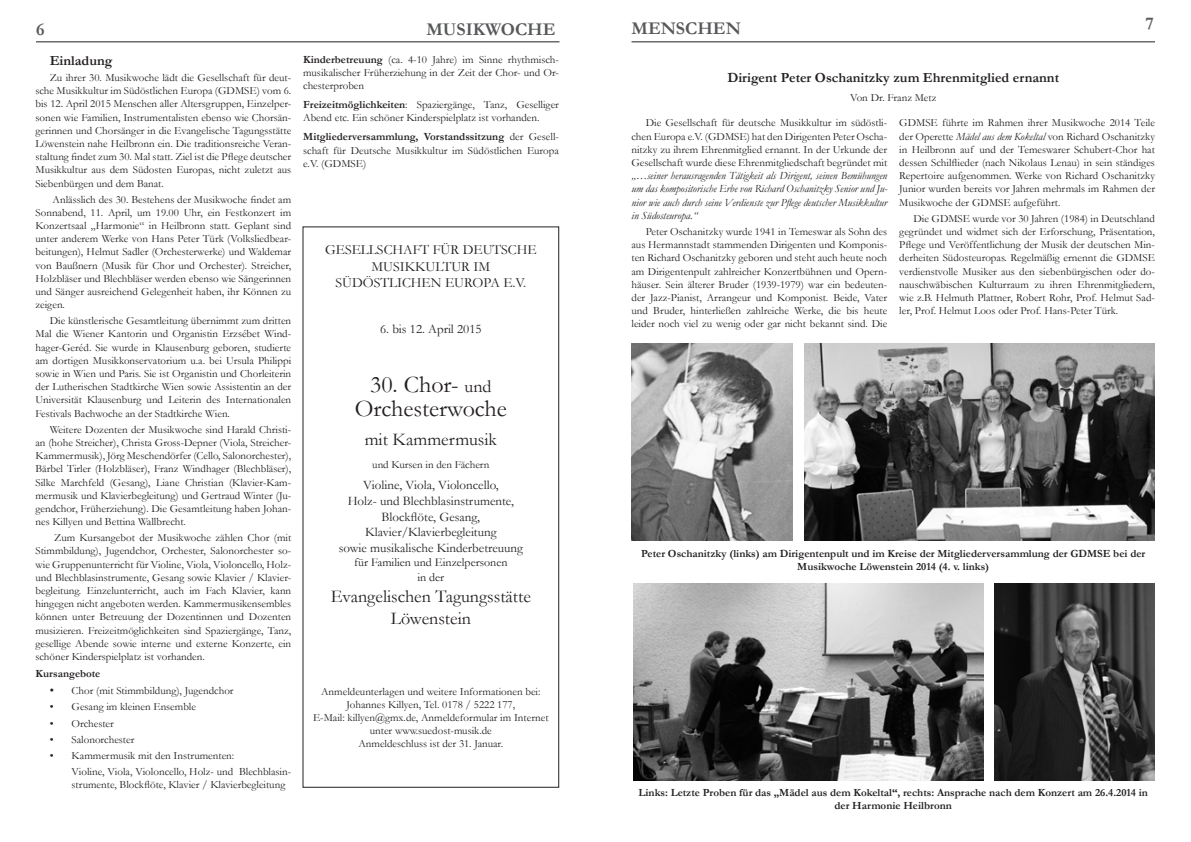
<style>
.page{position:relative;width:1191px;height:842px;background:#fff}
.page>*{position:absolute;margin:0;border:0;box-sizing:border-box;transform-origin:0 0}
.t1{font:24px "Garamond";color:#231f20}
.t2{font:18px "Garamond";color:#231f20}
.t3{font:700 18px "Garamond";color:#57585a}
.t4{font:14px "Garamond";color:#231f20}
.t5{font:700 14px "Garamond";color:#231f20}
.t6{font:13px "Garamond";color:#231f20}
.t7{font:12px "Garamond";color:#231f20}
.t8{font:11px/13.2px "Garamond";color:#231f20;text-align:justify}
.t9{font:700 11px/13.2px "Garamond";color:#231f20;text-align:center}
.s1{font-style:italic}
.s2{font-weight:700}
.s3{font-family:"Times New Roman";font-size:12px}
.s4{font-size:18px}
</style>
<div class="page">
<hr style="left:36px;top:41px;width:523px;height:1px;background:#231f20">
<hr style="left:631px;top:41px;width:524px;height:1px;background:#231f20">
<div style="left:303px;top:227px;width:256px;height:560px;border:1px solid #231f20"></div>
<img style="left:631px;top:344px;width:161px;height:196px">
<img style="left:804px;top:344px;width:351px;height:196px">
<img style="left:994px;top:584px;width:161px;height:196px">
<img style="left:633px;top:584px;width:351px;height:196px">
<p class="t3" style="left:36px;top:19px;width:10px">6</p>
<p class="t3" style="left:426px;top:19px;width:131px">MUSIKWOCHE</p>
<p class="t3" style="left:631px;top:18px;width:111px">MENSCHEN</p>
<p class="t3" style="left:1145px;top:13px;width:10px">7</p>
<p class="t5" style="left:727px;top:69px;width:333px">Dirigent Peter Oschanitzky zum Ehrenmitglied ernannt</p>
<p class="t8" style="left:850px;top:90px;width:88px">Von Dr. Franz Metz</p>
<p class="t8" style="left:631px;top:116px;width:257px;text-indent:14px">Die Gesellschaft für deutsche Musikkultur im südöstli&shy;chen Europa e.V. (GDMSE) hat den Dirigenten Peter Oscha&shy;nitzky zu ihrem Ehrenmitglied ernannt. In der Urkunde der Gesellschaft wurde diese Ehrenmitgliedschaft begründet mit <span class="s1">„…seiner herausragenden Tätigkeit als Dirigent, seinen Bemühungen um das kompositorische Erbe von Richard Oschanitzky Senior und Ju&shy;nior wie auch durch seine Verdienste zur Pflege deutscher Musikkultur in Südosteuropa.“</span></p>
<p class="t8" style="left:631px;top:225px;width:257px;text-indent:14px">Peter Oschanitzky wurde 1941 in Temeswar als Sohn des aus Hermannstadt stammenden Dirigenten und Komponis&shy;ten Richard Oschanitzky geboren und steht auch heute noch am Dirigentenpult zahlreicher Konzertbühnen und Opern&shy;häuser. Sein älterer Bruder (1939-1979) war ein bedeuten&shy;der Jazz-Pianist, Arrangeur und Komponist. Beide, Vater und Bruder, hinterließen zahlreiche Werke, die bis heute leider noch viel zu wenig oder gar nicht bekannt sind. Die</p>
<p class="t8" style="left:303px;top:53px;width:257px"><span class="s2">Kinderbetreuung</span> (ca. 4-10 Jahre) im Sinne rhythmisch&shy;musikalischer Früherziehung in der Zeit der Chor- und Or&shy;chesterproben</p>
<p class="t8" style="left:303px;top:98px;width:257px"><span class="s2">Freizeitmöglichkeiten</span>: Spaziergänge, Tanz, Geselliger<br>Abend etc. Ein schöner Kinderspielplatz ist vorhanden.</p>
<p class="t8" style="left:303px;top:130px;width:257px"><span class="s2">Mitgliederversammlung, Vorstandssitzung</span> der Gesell&shy;schaft für Deutsche Musikkultur im Südöstlichen Europa e.V. (GDMSE)</p>
<p class="t5" style="left:50px;top:52px;width:64px">Einladung</p>
<p class="t8" style="left:36px;top:71px;width:257px;text-indent:14px">Zu ihrer 30. Musikwoche lädt die Gesellschaft für deut&shy;sche Musikkultur im Südöstlichen Europa (GDMSE) vom 6. bis 12. April 2015 Menschen aller Altersgruppen, Einzelper&shy;sonen wie Familien, Instrumentalisten ebenso wie Chorsän&shy;gerinnen und Chorsänger in die Evangelische Tagungsstätte Löwenstein nahe Heilbronn ein. Die traditionsreiche Veran&shy;staltung findet zum 30. Mal statt. Ziel ist die Pflege deutscher Musikkultur aus dem Südosten Europas, nicht zuletzt aus Siebenbürgen und dem Banat.</p>
<p class="t8" style="left:36px;top:192px;width:257px;text-indent:17px">Anlässlich des 30. Bestehens der Musikwoche findet am Sonnabend, 11. April, um 19.00 Uhr, ein Festkonzert im Konzertsaal „Harmonie“ in Heilbronn statt. Geplant sind unter anderem Werke von Hans Peter Türk (Volksliedbear&shy;beitungen), Helmut Sadler (Orchesterwerke) und Waldemar von Baußnern (Musik für Chor und Orchester). Streicher, Holzbläser und Blechbläser werden ebenso wie Sängerinnen und Sänger ausreichend Gelegenheit haben, ihr Können zu zeigen.</p>
<p class="t8" style="left:36px;top:314px;width:257px;text-indent:14px">Die künstlerische Gesamtleitung übernimmt zum dritten Mal die Wiener Kantorin und Organistin Erzsébet Wind&shy;hager-Geréd. Sie wurde in Klausenburg geboren, studierte am dortigen Musikkonservatorium u.a. bei Ursula Philippi sowie in Wien und Paris. Sie ist Organistin und Chorleiterin der Lutherischen Stadtkirche Wien sowie Assistentin an der Universität Klausenburg und Leiterin des Internationalen Festivals Bachwoche an der Stadtkirche Wien.</p>
<p class="t8" style="left:36px;top:422px;width:257px;text-indent:14px">Weitere Dozenten der Musikwoche sind Harald Christi&shy;an (hohe Streicher), Christa Gross-Depner (Viola, Streicher-Kammermusik), Jörg Meschendörfer (Cello, Salonorchester), Bärbel Tirler (Holzbläser), Franz Windhager (Blechbläser), Silke Marchfeld (Gesang), Liane Christian (Klavier-Kam&shy;mermusik und Klavierbegleitung) und Gertraud Winter (Ju&shy;gendchor, Früherziehung). Die Gesamtleitung haben Johan&shy;nes Killyen und Bettina Wallbrecht.</p>
<p class="t8" style="left:36px;top:531px;width:257px;text-indent:19px">Zum Kursangebot der Musikwoche zählen Chor (mit Stimmbildung), Jugendchor, Orchester, Salonorchester so&shy;wie Gruppenunterricht für Violine, Viola, Violoncello, Holz&shy;und Blechblasinstrumente, Gesang sowie Klavier / Klavier&shy;begleitung. Einzelunterricht, auch im Fach Klavier, kann hingegen nicht angeboten werden. Kammermusikensembles können unter Betreuung der Dozentinnen und Dozenten musizieren. Freizeitmöglichkeiten sind Spaziergänge, Tanz, gesellige Abende sowie interne und externe Konzerte, ein schöner Kinderspielplatz ist vorhanden.</p>
<p class="t9" style="left:36px;top:667px;width:66px">Kursangebote</p>
<p class="t8" style="left:50px;top:684px;width:185px"><span class="s3">•</span> Chor (mit Stimmbildung), Jugendchor</p>
<p class="t8" style="left:50px;top:700px;width:148px">• Gesang im kleinen Ensemble</p>
<p class="t8" style="left:50px;top:716px;width:66px">• Orchester</p>
<p class="t8" style="left:50px;top:732px;width:86px">• Salonorchester</p>
<p class="t8" style="left:50px;top:748px;width:186px">• Kammermusik mit den Instrumenten:</p>
<p class="t8" style="left:71px;top:764px;width:221px">Violine, Viola, Violoncello, Holz- und Blechblasin&shy;strumente, Blockflöte, Klavier / Klavierbegleitung</p>
<p class="t8" style="left:899px;top:116px;width:257px">GDMSE führte im Rahmen ihrer Musikwoche 2014 Teile der Operette <span class="s1">Mädel aus dem Kokeltal</span> von Richard Oschanitzky in Heilbronn auf und der Temeswarer Schubert-Chor hat dessen Schilflieder (nach Nikolaus Lenau) in sein ständiges Repertoire aufgenommen. Werke von Richard Oschanitzky Junior wurden bereits vor Jahren mehrmals im Rahmen der Musikwoche der GDMSE aufgeführt.</p>
<p class="t8" style="left:899px;top:212px;width:257px;text-indent:14px">Die GDMSE wurde vor 30 Jahren (1984) in Deutschland gegründet und widmet sich der Erforschung, Präsentation, Pflege und Veröffentlichung der Musik der deutschen Min&shy;derheiten Südosteuropas. Regelmäßig ernennt die GDMSE verdienstvolle Musiker aus den siebenbürgischen oder do&shy;nauschwäbischen Kulturraum zu ihren Ehrenmitgliedern, wie z.B. Helmuth Plattner, Robert Rohr, Prof. Helmut Sad&shy;ler, Prof. Helmut Loos oder Prof. Hans-Peter Türk.</p>
<p class="t4" style="left:325px;top:241px;width:213px">GESELLSCHAFT FÜR DEUTSCHE</p>
<p class="t4" style="left:371px;top:258px;width:120px">MUSIKKULTUR IM</p>
<p class="t4" style="left:335px;top:275px;width:192px">SÜDÖSTLICHEN EUROPA E.V.</p>
<p class="t6" style="left:380px;top:321px;width:103px">6. bis 12. April 2015</p>
<p class="t1" style="left:370px;top:370px;width:123px">30. Chor- <span class="s4">und</span></p>
<p class="t1" style="left:355px;top:394px;width:154px">Orchesterwoche</p>
<p class="t2" style="left:365px;top:429px;width:134px">mit Kammermusik</p>
<p class="t8" style="left:372px;top:458px;width:119px">und Kursen in den Fächern</p>
<p class="t6" style="left:363px;top:477px;width:137px">Violine, Viola, Violoncello,</p>
<p class="t6" style="left:348px;top:493px;width:168px">Holz- und Blechblasinstrumente,</p>
<p class="t6" style="left:381px;top:509px;width:100px">Blockflöte, Gesang,</p>
<p class="t6" style="left:365px;top:524px;width:133px">Klavier/Klavierbegleitung</p>
<p class="t6" style="left:339px;top:540px;width:186px">sowie musikalische Kinderbetreuung</p>
<p class="t7" style="left:354px;top:555px;width:155px">für Familien und Einzelpersonen</p>
<p class="t7" style="left:417px;top:569px;width:28px">in der</p>
<p class="t2" style="left:331px;top:586px;width:202px">Evangelischen Tagungsstätte</p>
<p class="t2" style="left:391px;top:607px;width:82px">Löwenstein</p>
<p class="t9" style="left:641px;top:547px;width:506px">Peter Oschanitzky (links) am Dirigentenpult und im Kreise der Mitgliederversammlung der GDMSE bei der<br>Musikwoche Löwenstein 2014 (4. v. links)</p>
<p class="t8" style="left:321px;top:684px;width:221px">Anmeldeunterlagen und weitere Informationen bei:</p>
<p class="t8" style="left:313px;top:697px;width:237px;text-align:center">Johannes Killyen, Tel. 0178 / 5222 177,<br>E-Mail: killyen@gmx.de, Anmeldeformular im Internet unter www.suedost-musik.de</p>
<p class="t8" style="left:358px;top:737px;width:146px">Anmeldeschluss ist der 31. Januar.</p>
<p class="t9" style="left:638px;top:786px;width:511px">Links: Letzte Proben für das „Mädel aus dem Kokeltal“, rechts: Ansprache nach dem Konzert am 26.4.2014 in der Harmonie Heilbronn</p>
</div>
